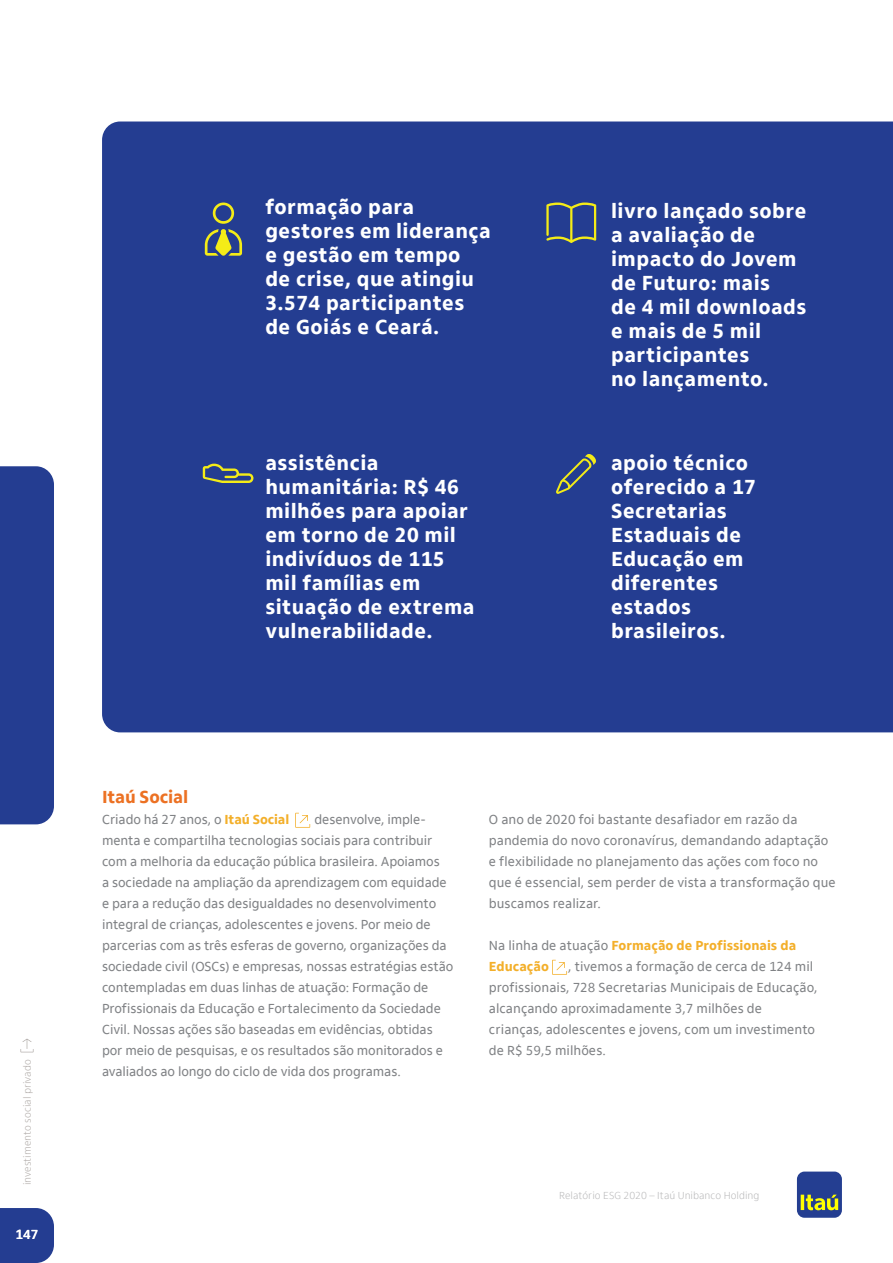
<style>
.page{position:relative;width:893px;height:1263px;background:#fff}
.page>*{position:absolute;margin:0;border:0;box-sizing:border-box;transform-origin:0 0}
.t1{font:800 21px/24px "Itau Text";letter-spacing:.02em;color:#fff}
.Tit_1_2_3_4{font:800 18px "Itau Text";letter-spacing:-.01em;color:#ec7123}
.Texto_Paragrafo{font:13.5px/21px "Itau Text";letter-spacing:-.01em;color:#808285}
.Texto_Paragrafo-2{font:800 13.5px/21px "Itau Text";color:#f3af2a}
.t2{font:700 13.5px "Itau Text";color:#fff}
.t3{font:300 10.5px "Itau Text";color:#b9b9ba}
.t4{font:300 10.5px "Itau Text";color:#b1aca9}
.s1{font-weight:800;color:#f3af2a}
.s2{font-weight:400;color:#808285}
</style>
<div class="page">
<div style="left:0;top:1208px;width:54px;height:55px;background:#243d91"></div>
<svg style="left:20px;top:1039px;width:14px;height:13px"></svg>
<div style="left:797px;top:1171px;width:45px;height:47px;background:#243e91;border-radius:8px"></div>
<svg style="left:801px;top:1195px;width:37px;height:15px"></svg>
<div style="left:0;top:466px;width:54px;height:358px;background:#243d91"></div>
<div style="left:102px;top:121px;width:791px;height:611px;background:#243d91"></div>
<svg style="left:295px;top:813px;width:15px;height:15px"></svg>
<svg style="left:552px;top:960px;width:15px;height:15px"></svg>
<svg style="left:205px;top:203px;width:37px;height:53px;background:#65746a"></svg>
<svg style="left:203px;top:464px;width:50px;height:19px"></svg>
<svg style="left:556px;top:454px;width:40px;height:40px;background:#45597c"></svg>
<svg style="left:546px;top:203px;width:50px;height:40px;background:#516376"></svg>
<p class="t4" style="left:21px;top:1185px;width:127px;rotate:-90deg">investimento social privado</p>
<p class="t2" style="left:16px;top:1227px;width:24px">147</p>
<p class="t1" style="left:265px;top:195px;width:150px">formação para</p>
<p class="t1" style="left:265px;top:219px;width:227px">gestores em liderança e gestão em tempo<br>de crise, que atingiu<br>3.574 participantes de Goiás e Ceará.</p>
<p class="t1" style="left:611px;top:199px;width:197px">livro lançado sobre a avaliação de impacto do Jovem de Futuro: mais<br>de 4 mil downloads e mais de 5 mil participantes<br>no lançamento.</p>
<p class="t1" style="left:265px;top:451px;width:211px">assistência humanitária: R$ 46 milhões para apoiar em torno de 20 mil indivíduos de 115 mil famílias em situação de extrema vulnerabilidade.</p>
<p class="t1" style="left:611px;top:451px;width:146px">apoio técnico oferecido a 17<br>Secretarias<br>Estaduais de<br>Educação em diferentes estados brasileiros.</p>
<p class="Tit_1_2_3_4" style="left:102px;top:787px;width:88px">Itaú Social</p>
<p class="Texto_Paragrafo" style="left:102px;top:809px;width:189px">Criado há 27 anos, o <span class="s1">Itaú Social</span></p>
<p class="Texto_Paragrafo" style="left:102px;top:809px;width:353px;text-indent:212px">desenvolve, imple&shy;menta e compartilha tecnologias sociais para contribuir com a melhoria da educação pública brasileira. Apoiamos<br>a sociedade na ampliação da aprendizagem com equidade e para a redução das desigualdades no desenvolvimento integral de crianças, adolescentes e jovens. Por meio de parcerias com as três esferas de governo, organizações da sociedade civil (OSCs) e empresas, nossas estratégias estão contempladas em duas linhas de atuação: Formação de Profissionais da Educação e Fortalecimento da Sociedade Civil. Nossas ações são baseadas em evidências, obtidas por meio de pesquisas, e os resultados são monitorados e avaliados ao longo do ciclo de vida dos programas.</p>
<p class="Texto_Paragrafo" style="left:489px;top:809px;width:348px">O ano de 2020 foi bastante desafiador em razão da pandemia do novo coronavírus, demandando adaptação e flexibilidade no planejamento das ações com foco no que é essencial, sem perder de vista a transformação que buscamos realizar.</p>
<p class="Texto_Paragrafo-2" style="left:489px;top:935px;width:309px"><span class="s2">Na linha de atuação</span> Formação de Profissionais da<br>Educação</p>
<p class="Texto_Paragrafo" style="left:489px;top:956px;width:330px;text-indent:79px">, tivemos a formação de cerca de 124 mil profissionais, 728 Secretarias Municipais de Educação, alcançando aproximadamente 3,7 milhões de crianças, adolescentes e jovens, com um investimento de R$ 59,5 milhões.</p>
<p class="t3" style="left:559px;top:1189px;width:202px">Relatório ESG 2020 – Itaú Unibanco Holding</p>
</div>
